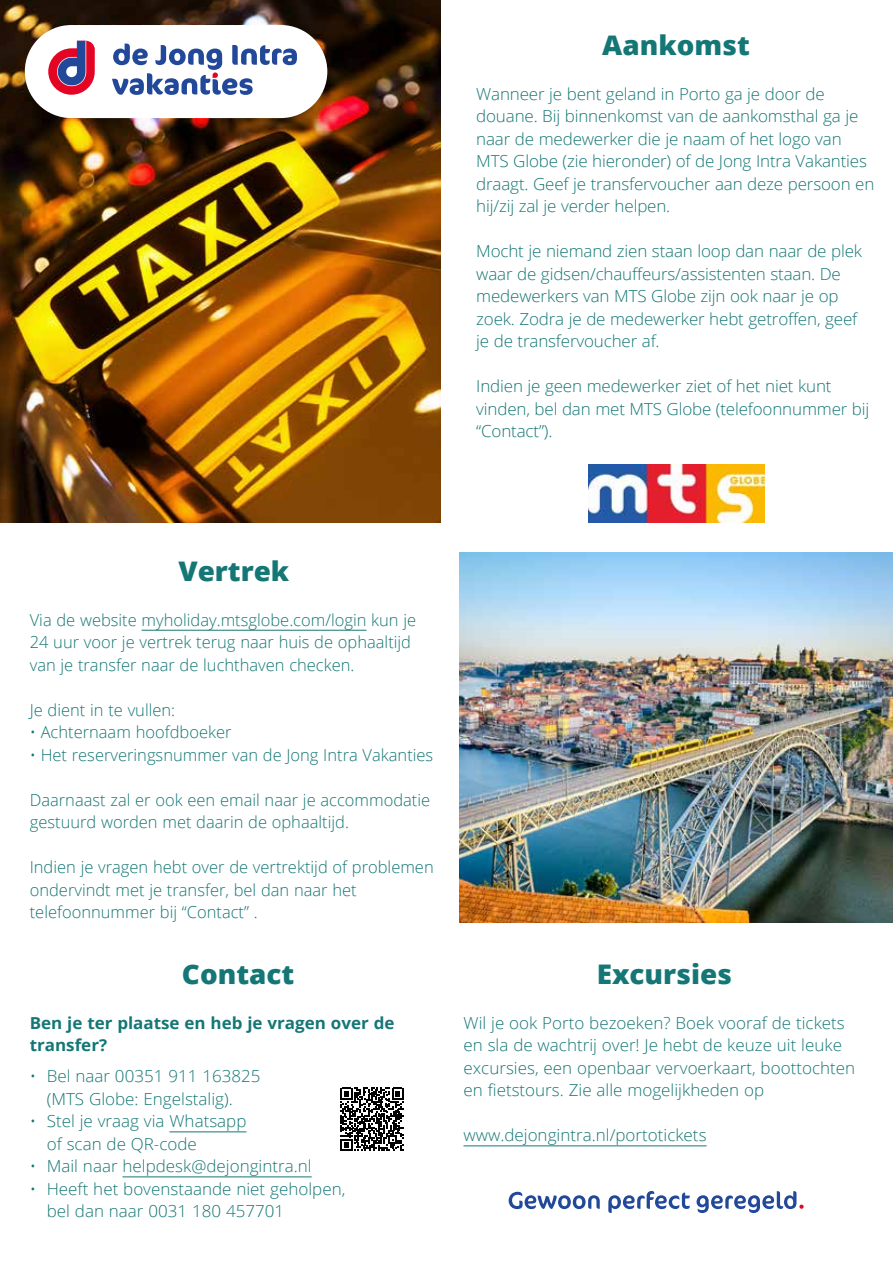
<style>
.page{position:relative;width:893px;height:1263px;background:#fff}
.page>*{position:absolute;margin:0;border:0;box-sizing:border-box;transform-origin:0 0}
.t1{font:800 27px "Open Sans";color:#147775}
.t2{font:300 16.5px/22.5px "Open Sans";color:#147775}
.t3{font:700 16.5px/22.5px "Open Sans";color:#147775}
</style>
<div class="page">
<img style="left:0;top:0;width:440px;height:523px">
<img style="left:459px;top:553px;width:434px;height:370px">
<hr style="left:463px;top:1145px;width:244px;height:1px;background:#147775">
<hr style="left:169px;top:1131px;width:77px;height:1px;background:#147775">
<hr style="left:122px;top:1176px;width:190px;height:1px;background:#147775">
<div style="left:25px;top:25px;width:302px;height:93px;background:#fff;border-radius:47px"></div>
<svg style="left:48px;top:41px;width:249px;height:54px"></svg>
<hr style="left:142px;top:630px;width:224px;height:1px;background:#147775">
<svg style="left:509px;top:1192px;width:91px;height:17px"></svg>
<svg style="left:608px;top:1191px;width:82px;height:22px"></svg>
<svg style="left:697px;top:1191px;width:107px;height:22px"></svg>
<svg style="left:340px;top:1087px;width:64px;height:64px"></svg>
<img style="left:589px;top:464px;width:176px;height:59px">
<h1 class="t1" style="left:602px;top:24px;width:149px">Aankomst</h1>
<p class="t2" style="left:476px;top:82px;width:400px">Wanneer je bent geland in Porto ga je door de douane. Bij binnenkomst van de aankomsthal ga je naar de medewerker die je naam of het logo van MTS Globe (zie hieronder) of de Jong Intra Vakanties draagt. Geef je transfervoucher aan deze persoon en hij/zij zal je verder helpen.</p>
<p class="t2" style="left:476px;top:240px;width:387px">Mocht je niemand zien staan loop dan naar de plek waar de gidsen/chauffeurs/assistenten staan. De medewerkers van MTS Globe zijn ook naar je op zoek. Zodra je de medewerker hebt getroffen, geef je de transfervoucher af.</p>
<p class="t2" style="left:476px;top:374px;width:395px">Indien je geen medewerker ziet of het niet kunt vinden, bel dan met MTS Globe (telefoonnummer bij “Contact”).</p>
<h1 class="t1" style="left:178px;top:550px;width:112px">Vertrek</h1>
<p class="t2" style="left:30px;top:608px;width:388px">Via de website myholiday.mtsglobe.com/login kun je<br>24 uur voor je vertrek terug naar huis de ophaaltijd van je transfer naar de luchthaven checken.</p>
<p class="t2" style="left:30px;top:698px;width:147px">Je dient in te vullen:</p>
<p class="t2" style="left:30px;top:720px;width:203px">• Achternaam hoofdboeker</p>
<p class="t2" style="left:30px;top:743px;width:405px">• Het reserveringsnummer van de Jong Intra Vakanties</p>
<p class="t2" style="left:30px;top:788px;width:402px">Daarnaast zal er ook een email naar je accommodatie gestuurd worden met daarin de ophaaltijd.</p>
<p class="t2" style="left:30px;top:855px;width:405px">Indien je vragen hebt over de vertrektijd of problemen ondervindt met je transfer, bel dan naar het telefoonnummer bij “Contact” .</p>
<h1 class="t1" style="left:182px;top:953px;width:114px">Contact</h1>
<p class="t3" style="left:30px;top:1011px;width:366px">Ben je ter plaatse en heb je vragen over de transfer?</p>
<p class="t2" style="left:47px;top:1065px;width:215px;text-indent:-17px">• Bel naar 00351 911 163825 (MTS Globe: Engelstalig).</p>
<p class="t2" style="left:47px;top:1110px;width:201px;text-indent:-17px">• Stel je vraag via Whatsapp of scan de QR-code</p>
<p class="t2" style="left:30px;top:1155px;width:283px">• Mail naar helpdesk@dejongintra.nl</p>
<p class="t2" style="left:47px;top:1177px;width:300px;text-indent:-17px">• Heeft het bovenstaande niet geholpen, bel dan naar 0031 180 457701</p>
<h1 class="t1" style="left:597px;top:953px;width:137px">Excursies</h1>
<p class="t2" style="left:463px;top:1011px;width:393px">Wil je ook Porto bezoeken? Boek vooraf de tickets en sla de wachtrij over! Je hebt de keuze uit leuke excursies, een openbaar vervoerkaart, boottochten en fietstours. Zie alle mogelijkheden op</p>
<p class="t2" style="left:463px;top:1124px;width:245px">www.dejongintra.nl/portotickets</p>
</div>
